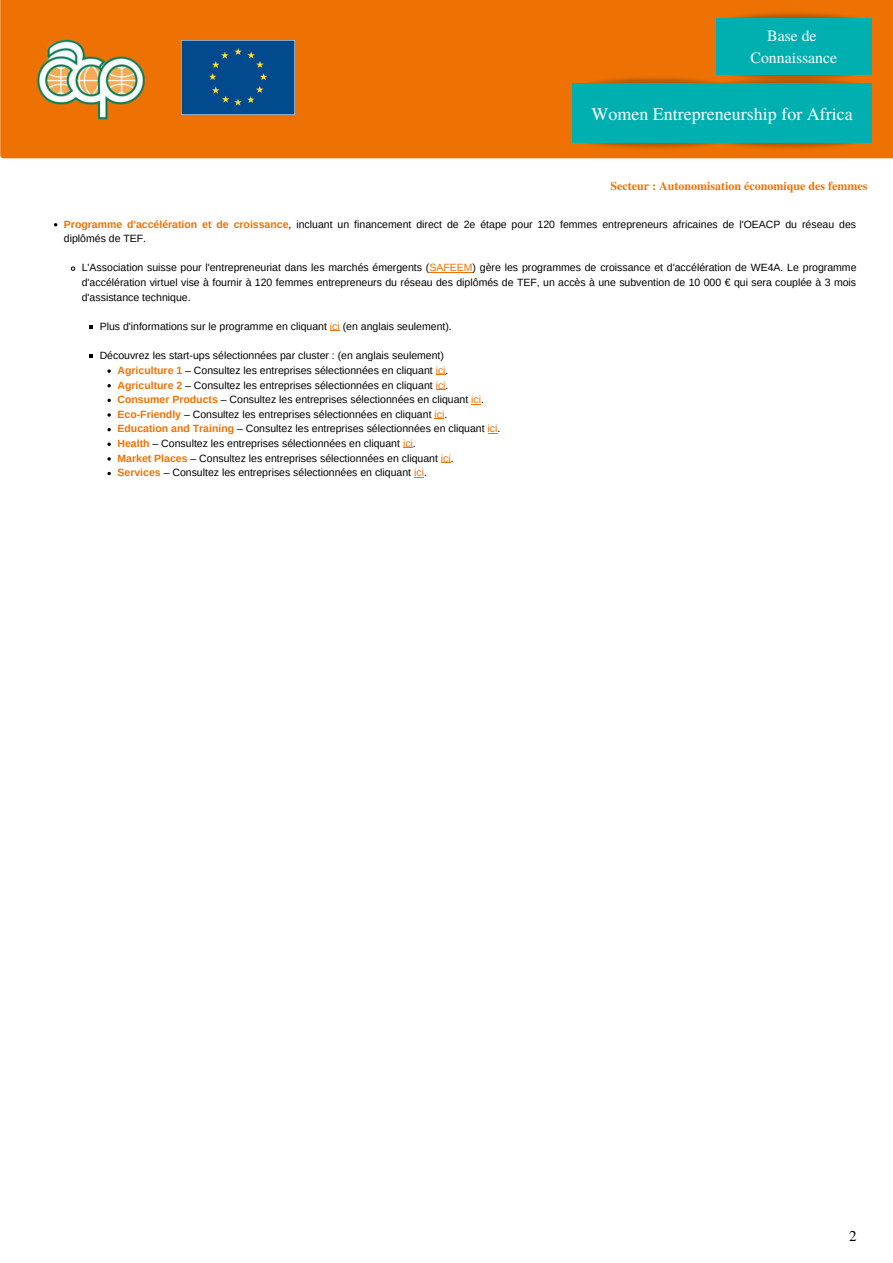
<style>
.page{position:relative;width:893px;height:1263px;background:#fff}
.page>*{position:absolute;margin:0;border:0;box-sizing:border-box;transform-origin:0 0}
.t1{font:18px "Te X Gyre Termes";color:#fff}
.t2{font:15.75px "Te X Gyre Termes";color:#fff}
.t3{font:15px "Te X Gyre Termes";color:#000}
.t4{font:700 12px "Te X Gyre Termes";color:#ee7203}
.t5{font:10.5px/14.6px "Arimo";color:#000}
.s1{font-weight:700;color:#ee7203}
.s2{color:#ee7203}
</style>
<div class="page">
<div style="left:0;top:0;width:893px;height:158px;background:#ee7203"></div>
<img style="left:712px;top:3px;width:162px;height:30px">
<div style="left:716px;top:18px;width:155px;height:56px;background:#00b0b1"></div>
<img style="left:738px;top:127px;width:137px;height:31px">
<img style="left:738px;top:68px;width:137px;height:31px">
<div style="left:708px;top:83px;width:163px;height:60px;background:#00b0b1"></div>
<img style="left:569px;top:127px;width:169px;height:31px">
<img style="left:569px;top:68px;width:169px;height:31px">
<div style="left:572px;top:83px;width:163px;height:60px;background:#00b0b1"></div>
<img style="left:11px;top:29px;width:157px;height:97px">
<div style="left:181px;top:41px;width:114px;height:73px;background:#014a8e"></div>
<svg style="left:71px;top:266px;width:4px;height:5px"></svg>
<hr style="left:429px;top:272px;width:43px;height:1px;background:#ee7203">
<svg style="left:89px;top:325px;width:4px;height:4px"></svg>
<svg style="left:89px;top:355px;width:4px;height:3px"></svg>
<svg style="left:107px;top:369px;width:4px;height:4px"></svg>
<svg style="left:107px;top:384px;width:4px;height:3px"></svg>
<svg style="left:107px;top:399px;width:4px;height:3px"></svg>
<svg style="left:107px;top:413px;width:4px;height:4px"></svg>
<svg style="left:107px;top:428px;width:4px;height:3px"></svg>
<svg style="left:107px;top:443px;width:4px;height:3px"></svg>
<svg style="left:107px;top:457px;width:4px;height:4px"></svg>
<svg style="left:107px;top:472px;width:4px;height:3px"></svg>
<p class="t2" style="left:767px;top:25px;width:51px">Base de</p>
<p class="t2" style="left:750px;top:46px;width:88px">Connaissance</p>
<p class="t1" style="left:591px;top:101px;width:263px">Women Entrepreneurship for Africa</p>
<p class="t4" style="left:610px;top:176px;width:259px">Secteur : Autonomisation économique des femmes</p>
<p class="t5" style="left:64px;top:217px;width:793px"><span class="s1">Programme d'accélération et de croissance</span>, incluant un financement direct de 2e étape pour 120 femmes entrepreneurs africaines de l'OEACP du réseau des diplômés de TEF.</p>
<p class="t5" style="left:82px;top:260px;width:776px;text-align:justify">L'Association suisse pour l'entrepreneuriat dans les marchés émergents (<span class="s2">SAFEEM</span>) gère les programmes de croissance et d'accélération de WE4A. Le programme d'accélération virtuel vise à fournir à 120 femmes entrepreneurs du réseau des diplômés de TEF, un accès à une subvention de 10 000 € qui sera couplée à 3 mois d'assistance technique.</p>
<p class="t5" style="left:100px;top:319px;width:354px">Plus d'informations sur le programme en cliquant <span class="s2">ici</span> (en anglais seulement).</p>
<p class="t5" style="left:100px;top:348px;width:346px">Découvrez les start-ups sélectionnées par cluster : (en anglais seulement)</p>
<p class="t5" style="left:118px;top:363px;width:332px"><span class="s1">Agriculture 1</span> – Consultez les entreprises sélectionnées en cliquant <span class="s2">ici</span>.</p>
<p class="t5" style="left:118px;top:378px;width:332px"><span class="s1">Agriculture 2</span> – Consultez les entreprises sélectionnées en cliquant <span class="s2">ici</span>.</p>
<p class="t5" style="left:118px;top:392px;width:368px"><span class="s1">Consumer Products</span> – Consultez les entreprises sélectionnées en cliquant <span class="s2">ici</span>.</p>
<p class="t5" style="left:118px;top:407px;width:331px"><span class="s1">Eco-Friendly</span> – Consultez les entreprises sélectionnées en cliquant <span class="s2">ici</span>.</p>
<p class="t5" style="left:118px;top:421px;width:384px"><span class="s1">Education and Training</span> – Consultez les entreprises sélectionnées en cliquant <span class="s2">ici</span>.</p>
<p class="t5" style="left:118px;top:436px;width:300px"><span class="s1">Health</span> – Consultez les entreprises sélectionnées en cliquant <span class="s2">ici</span>.</p>
<p class="t5" style="left:118px;top:451px;width:338px"><span class="s1">Market Places</span> – Consultez les entreprises sélectionnées en cliquant <span class="s2">ici</span>.</p>
<p class="t5" style="left:118px;top:465px;width:311px"><span class="s1">Services</span> – Consultez les entreprises sélectionnées en cliquant <span class="s2">ici</span>.</p>
<p class="t3" style="left:849px;top:1225px;width:9px">2</p>
</div>
